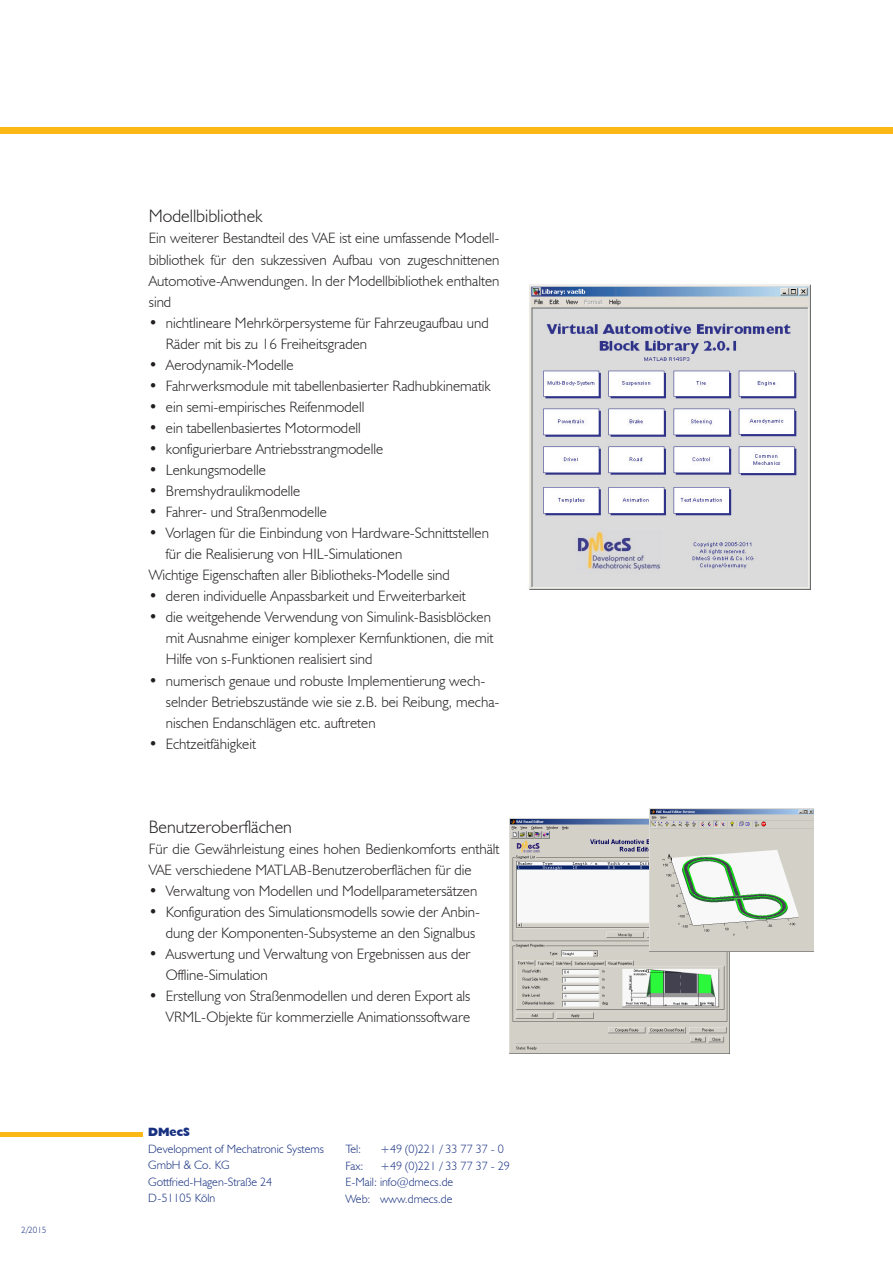
<style>
.page{position:relative;width:893px;height:1263px;background:#fff}
.page>*{position:absolute;margin:0;border:0;box-sizing:border-box;transform-origin:0 0}
.Fliesstext{font:300 18px "Humanist 521 BT";color:#231f20}
.Fliesstext-2{font:300 15px/21px "Humanist 521 BT";color:#231f20}
.Adresse{font:300 12px "Humanist 521 BT";color:#183181}
.Adresse-2{font:800 12px "Humanist 521 BT";color:#183181}
.t1{font:300 9px "Humanist 521 BT";color:#183181}
</style>
<div class="page">
<div style="left:0;top:128px;width:893px;height:6px;background:#fcb814"></div>
<hr style="left:0;top:1132px;width:142px;height:4px;background:#fcb814">
<img style="left:509px;top:819px;width:220px;height:235px">
<img style="left:649px;top:809px;width:165px;height:142px">
<img style="left:529px;top:284px;width:281px;height:306px">
<p class="t1" style="left:21px;top:1224px;width:27px">2/2015</p>
<p class="Fliesstext" style="left:149px;top:205px;width:115px">Modellbibliothek</p>
<p class="Fliesstext-2" style="left:149px;top:228px;width:352px;text-align:justify">Ein weiterer Bestandteil des VAE ist eine umfassende Modell&shy;bibliothek für den sukzessiven Aufbau von zugeschnittenen Automotive-Anwendungen. In der Modellbibliothek enthalten sind</p>
<p class="Fliesstext-2" style="left:166px;top:312px;width:324px;text-indent:-17px">• nichtlineare Mehrkörpersysteme für Fahrzeugaufbau und<br>Räder mit bis zu 16 Freiheitsgraden</p>
<p class="Fliesstext-2" style="left:149px;top:354px;width:146px">• Aerodynamik-Modelle</p>
<p class="Fliesstext-2" style="left:149px;top:375px;width:343px">• Fahrwerksmodule mit tabellenbasierter Radhubkinematik</p>
<p class="Fliesstext-2" style="left:149px;top:396px;width:217px">• ein semi-empirisches Reifenmodell</p>
<p class="Fliesstext-2" style="left:149px;top:417px;width:214px">• ein tabellenbasiertes Motormodell</p>
<p class="Fliesstext-2" style="left:149px;top:438px;width:236px">• konfigurierbare Antriebsstrangmodelle</p>
<p class="Fliesstext-2" style="left:149px;top:459px;width:119px">• Lenkungsmodelle</p>
<p class="Fliesstext-2" style="left:149px;top:480px;width:153px">• Bremshydraulikmodelle</p>
<p class="Fliesstext-2" style="left:149px;top:501px;width:180px">• Fahrer- und Straßenmodelle</p>
<p class="Fliesstext-2" style="left:166px;top:522px;width:325px;text-indent:-17px">• Vorlagen für die Einbindung von Hardware-Schnittstellen für die Realisierung von HIL-Simulationen</p>
<p class="Fliesstext-2" style="left:149px;top:564px;width:303px">Wichtige Eigenschaften aller Bibliotheks-Modelle sind</p>
<p class="Fliesstext-2" style="left:149px;top:585px;width:318px">• deren individuelle Anpassbarkeit und Erweiterbarkeit</p>
<p class="Fliesstext-2" style="left:166px;top:606px;width:329px;text-indent:-17px">• die weitgehende Verwendung von Simulink-Basisblöcken mit Ausnahme einiger komplexer Kernfunktionen, die mit<br>Hilfe von s-Funktionen realisiert sind</p>
<p class="Fliesstext-2" style="left:166px;top:670px;width:335px;text-indent:-17px">• numerisch genaue und robuste Implementierung wech&shy;selnder Betriebszustände wie sie z.B. bei Reibung, mecha&shy;nischen Endanschlägen etc. auftreten</p>
<p class="Fliesstext-2" style="left:149px;top:733px;width:109px">• Echtzeitfähigkeit</p>
<p class="Fliesstext" style="left:149px;top:816px;width:145px">Benutzeroberflächen</p>
<p class="Fliesstext-2" style="left:149px;top:838px;width:352px">Für die Gewährleistung eines hohen Bedienkomforts enthält<br>VAE verschiedene MATLAB-Benutzeroberflächen für die</p>
<p class="Fliesstext-2" style="left:149px;top:880px;width:330px">• Verwaltung von Modellen und Modellparametersätzen</p>
<p class="Fliesstext-2" style="left:166px;top:901px;width:316px;text-indent:-17px">• Konfiguration des Simulationsmodells sowie der Anbin&shy;dung der Komponenten-Subsysteme an den Signalbus</p>
<p class="Fliesstext-2" style="left:166px;top:943px;width:306px;text-indent:-17px">• Auswertung und Verwaltung von Ergebnissen aus der<br>Offline-Simulation</p>
<p class="Fliesstext-2" style="left:149px;top:985px;width:323px;text-align:right">• Erstellung von Straßenmodellen und deren Export als<br>VRML-Objekte für kommerzielle Animationssoftware</p>
<p class="Adresse-2" style="left:148px;top:1125px;width:43px">DMecS</p>
<p class="Adresse" style="left:148px;top:1141px;width:177px">Development of Mechatronic Systems</p>
<p class="Adresse" style="left:148px;top:1158px;width:83px">GmbH &amp; Co. KG</p>
<p class="Adresse" style="left:148px;top:1174px;width:126px">Gottfried-Hagen-Straße 24</p>
<p class="Adresse" style="left:148px;top:1191px;width:69px">D-51105 Köln</p>
<p class="Adresse" style="left:345px;top:1142px;width:17px">Tel:</p>
<p class="Adresse" style="left:380px;top:1142px;width:125px">+49 (0)221 / 33 77 37 - 0</p>
<p class="Adresse" style="left:345px;top:1158px;width:20px">Fax:</p>
<p class="Adresse" style="left:380px;top:1158px;width:132px">+49 (0)221 / 33 77 37 - 29</p>
<p class="Adresse" style="left:345px;top:1175px;width:109px">E-Mail: info@dmecs.de</p>
<p class="Adresse" style="left:345px;top:1191px;width:108px">Web: www.dmecs.de</p>
</div>
